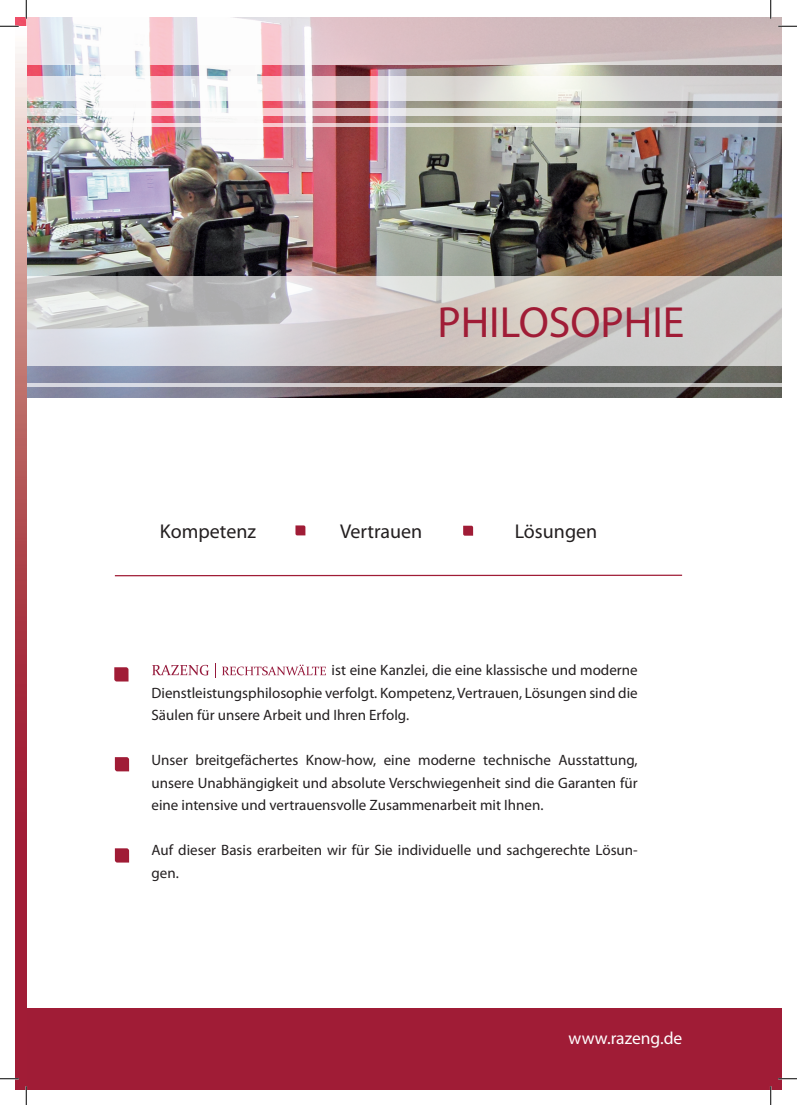
<style>
.page{position:relative;width:797px;height:1105px;background:#fff}
.page>*{position:absolute;margin:0;border:0;box-sizing:border-box;transform-origin:0 0}
.t1{font:43.75px "Myriad Pro";color:#a01c36}
.t2{font:20px "Myriad Pro";color:#231f20}
.t3{font:17.5px "Myriad Pro";color:#fff}
.t4{font:15px/22.5px "Myriad Pro";color:#231f20;text-align:justify}
</style>
<div class="page">
<div style="left:26px;top:1008px;width:755px;height:81px;background:#a01c36"></div>
<img style="left:16px;top:17px;width:765px;height:380px">
<svg style="left:26px;top:77px;width:755px;height:24px"></svg>
<svg style="left:26px;top:108px;width:755px;height:7px"></svg>
<hr style="left:26px;top:124px;width:755px;height:3px;background:#fff">
<svg style="left:26px;top:16px;width:755px;height:49px"></svg>
<svg style="left:26px;top:383px;width:755px;height:4px;background:#ceccce"></svg>
<svg style="left:26px;top:276px;width:755px;height:90px;background:#d0cdcb"></svg>
<img style="left:16px;top:26px;width:10px;height:1063px">
<svg style="left:114px;top:574px;width:569px;height:3px"></svg>
<svg style="left:295px;top:525px;width:10px;height:10px"></svg>
<svg style="left:463px;top:526px;width:10px;height:10px"></svg>
<svg style="left:114px;top:667px;width:14px;height:14px"></svg>
<svg style="left:115px;top:757px;width:14px;height:14px"></svg>
<svg style="left:115px;top:848px;width:14px;height:14px"></svg>
<svg style="left:152px;top:665px;width:57px;height:10px"></svg>
<svg style="left:222px;top:664px;width:104px;height:12px"></svg>
<svg style="left:0;top:25px;width:19px;height:2px"></svg>
<svg style="left:778px;top:25px;width:19px;height:2px"></svg>
<svg style="left:0;top:1078px;width:19px;height:1px"></svg>
<svg style="left:778px;top:1078px;width:19px;height:1px"></svg>
<svg style="left:25px;top:0;width:2px;height:19px"></svg>
<svg style="left:25px;top:1086px;width:2px;height:19px"></svg>
<svg style="left:770px;top:0;width:1px;height:19px"></svg>
<svg style="left:770px;top:1086px;width:1px;height:19px"></svg>
<h1 class="t1" style="left:437px;top:296px;width:248px">PHILOSOPHIE</h1>
<h2 class="t2" style="left:160px;top:519px;width:98px">Kompetenz</h2>
<h2 class="t2" style="left:340px;top:519px;width:84px">Vertrauen</h2>
<h2 class="t2" style="left:515px;top:519px;width:84px">Lösungen</h2>
<p class="t4" style="left:151px;top:658px;width:487px;text-indent:180px">ist eine Kanzlei, die eine klassische und moderne Dienstleistungsphilosophie verfolgt. Kompetenz, Vertrauen, Lösungen sind die Säulen für unsere Arbeit und Ihren Erfolg.</p>
<p class="t4" style="left:151px;top:748px;width:487px">Unser breitgefächertes Know-how, eine moderne technische Ausstattung, unsere Unabhängigkeit und absolute Verschwiegenheit sind die Garanten für eine intensive und vertrauensvolle Zusammenarbeit mit Ihnen.</p>
<p class="t4" style="left:151px;top:838px;width:488px">Auf dieser Basis erarbeiten wir für Sie individuelle und sachgerechte Lösun&shy;gen.</p>
<p class="t3" style="left:568px;top:1027px;width:115px">www.razeng.de</p>
</div>
